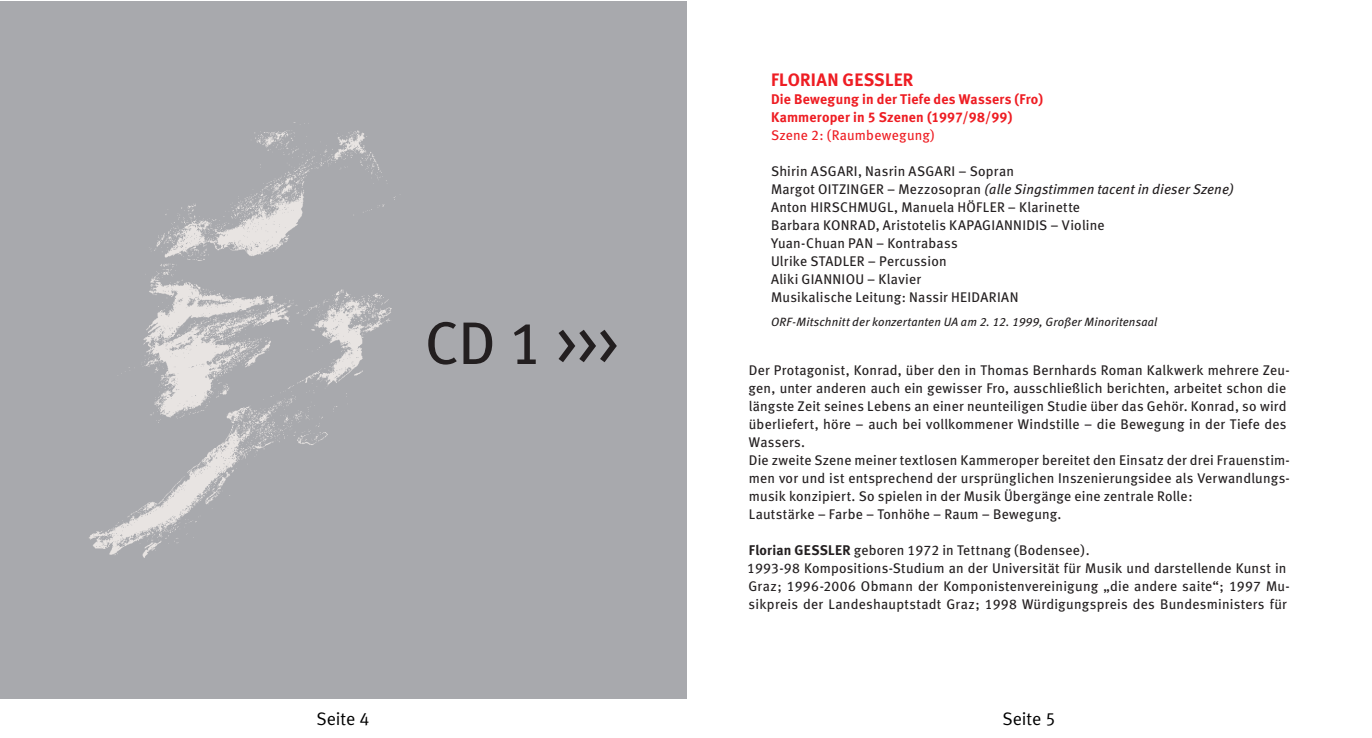
<style>
.page{position:relative;width:1372px;height:738px;background:#fff}
.page>*{position:absolute;margin:0;border:0;box-sizing:border-box;transform-origin:0 0}
.t1{font:60px "Meta Book Turk LF";color:#231f20}
.t2{font:18px "Meta Bold Turk LF";letter-spacing:.015em;color:#ee1d23}
.t3{font:18px "Meta Normal Turk LF";color:#000}
.t4{font:14px/18px "Meta Book Turk LF";letter-spacing:.015em;color:#231f20}
.t5{font:14px/18px "Meta Bold Turk LF";letter-spacing:.015em;color:#ee1d23}
.t6{font:14px "Meta Book Turk LF";letter-spacing:.015em;color:#ee1d23}
.t7{font:italic 12px "Meta Book Turk LF";letter-spacing:.015em;color:#231f20}
.s1{font-style:italic}
.s2{font-family:"Meta Bold Turk LF"}
</style>
<div class="page">
<div style="left:0;top:1px;width:687px;height:696px;background:#a8a9ad"></div>
<img style="left:89px;top:122px;width:307px;height:436px">
<h1 class="t1" style="left:425px;top:308px;width:195px">CD 1 &gt;&gt;&gt;</h1>
<p class="t2" style="left:771px;top:69px;width:144px">FLORIAN GESSLER</p>
<p class="t5" style="left:771px;top:90px;width:274px">Die Bewegung in der Tiefe des Wassers (Fro)<br>Kammeroper in 5 Szenen (1997/98/99)</p>
<p class="t6" style="left:771px;top:127px;width:165px">Szene 2: (Raumbewegung)</p>
<p class="t4" style="left:771px;top:162px;width:465px">Shirin ASGARI, Nasrin ASGARI – Sopran<br>Margot OITZINGER – Mezzosopran <span class="s1">(alle Singstimmen tacent in dieser Szene)<br></span>Anton HIRSCHMUGL, Manuela HÖFLER – Klarinette<br>Barbara KONRAD, Aristotelis KAPAGIANNIDIS – Violine<br>Yuan-Chuan PAN – Kontrabass<br>Ulrike STADLER – Percussion<br>Aliki GIANNIOU – Klavier<br>Musikalische Leitung: Nassir HEIDARIAN</p>
<p class="t7" style="left:771px;top:315px;width:388px">ORF-Mitschnitt der konzertanten UA am 2. 12. 1999, Großer Minoritensaal</p>
<p class="t4" style="left:749px;top:360px;width:543px">Der Protagonist, Konrad, über den in Thomas Bernhards Roman Kalkwerk mehrere Zeu&shy;gen, unter anderen auch ein gewisser Fro, ausschließlich berichten, arbeitet schon die längste Zeit seines Lebens an einer neunteiligen Studie über das Gehör. Konrad, so wird überliefert, höre – auch bei vollkommener Windstille – die Bewegung in der Tiefe des Wassers.<br>Die zweite Szene meiner textlosen Kammeroper bereitet den Einsatz der drei Frauenstim&shy;men vor und ist entsprechend der ursprünglichen Inszenierungsidee als Verwandlungs&shy;musik konzipiert. So spielen in der Musik Übergänge eine zentrale Rolle:<br>Lautstärke – Farbe – Tonhöhe – Raum – Bewegung.</p>
<p class="t4" style="left:747px;top:540px;width:544px"><span class="s2">Florian GESSLER</span> geboren 1972 in Tettnang (Bodensee).<br>1993-98 Kompositions-Studium an der Universität für Musik und darstellende Kunst in Graz; 1996-2006 Obmann der Komponistenvereinigung „die andere saite“; 1997 Mu&shy;sikpreis der Landeshauptstadt Graz; 1998 Würdigungspreis des Bundesministers für</p>
<p class="t3" style="left:316px;top:708px;width:55px">Seite 4</p>
<p class="t3" style="left:1002px;top:708px;width:55px">Seite 5</p>
</div>
